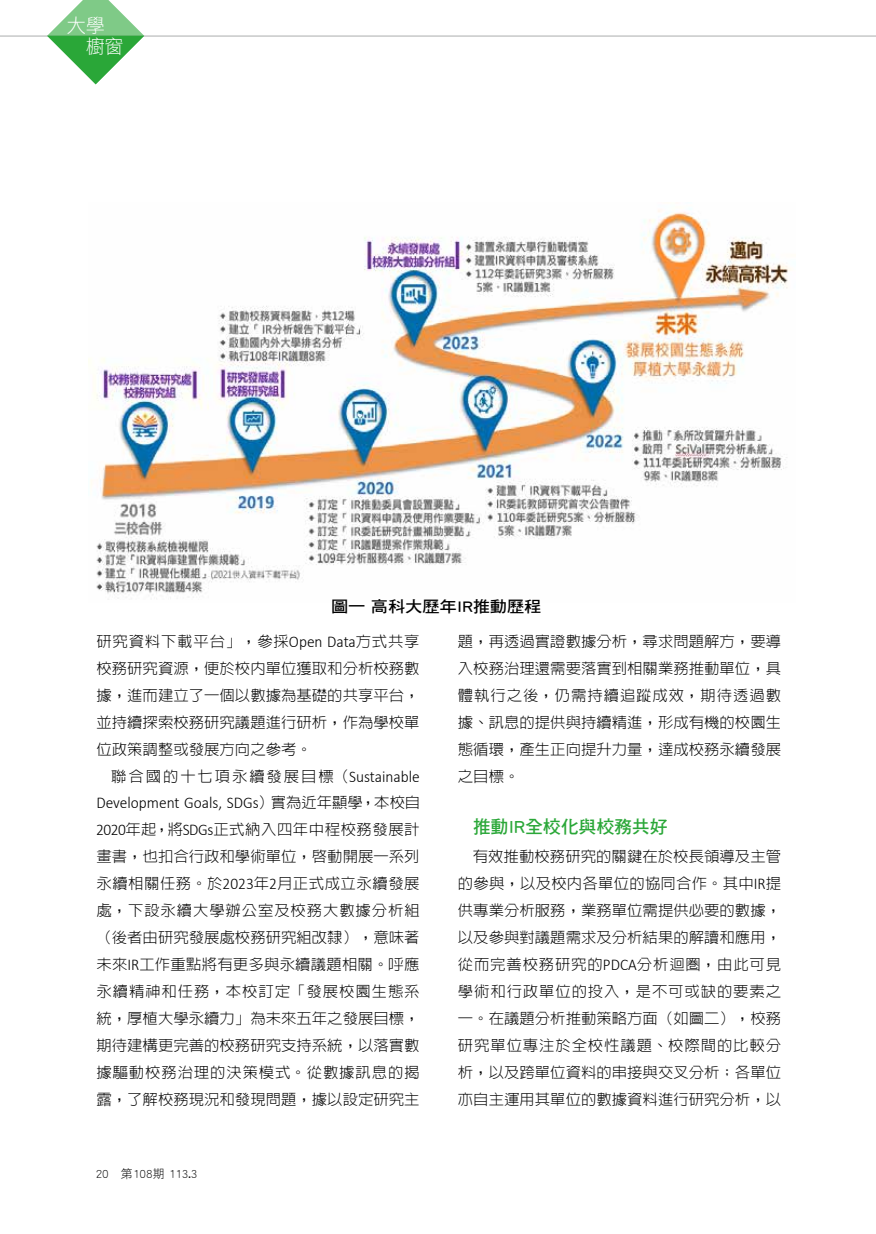
<style>
.page{position:relative;width:876px;height:1234px;background:#fff}
.page>*{position:absolute;margin:0;border:0;box-sizing:border-box;transform-origin:0 0}
.t1{font:19.2px/21.3px "DF Li Hei Lt WIN BF";color:#fff}
.t2{font:18px "DF Hei Std W7";letter-spacing:-.01em;color:#2aa738}
.t3{font:300 16.5px "Calibri";color:#000;scale:.94 1}
.t4{font:15.75px "DF Hei Std W7";letter-spacing:-.01em;color:#000;scale:1.1 1}
.t5{font:300 15px/26.8px "AR Hei B5 HK";color:#000;text-align:justify}
.t6{font:300 15px "AR Hei B5 HK";letter-spacing:.12em;color:#000}
.t7{font:12px "DF Hei Std W3";color:#000}
.s1{font-family:"Calibri";font-size:16.5px}
.s2{font-family:"AR Hei B5 HK";font-size:15px}
</style>
<div class="page">
<hr style="left:0;top:35px;width:876px;height:2px;background:#b5b6b6">
<svg style="left:47px;top:0;width:97px;height:84px"></svg>
<img style="left:88px;top:210px;width:702px;height:389px">
<p class="t1" style="left:86px;top:15px;width:40px;text-indent:-19px">大學櫥窗</p>
<p class="t4" style="left:331px;top:597px;width:193px">圖一 高科大歷年IR推動歷程</p>
<p class="t5" style="left:96px;top:627px;width:325px">研究資料下載平台」，參採<span class="s1">Open Data</span>方式共享校務研究資源，便於校內單位獲取和分析校務數據，進而建立了一個以數據為基礎的共享平台，並持續探索校務研究議題進行研析，作為學校單位政策調整或發展方向之參考。</p>
<p class="t6" style="left:111px;top:768px;width:310px">聯合國的十七項永續發展目標（<span class="s1">Sustainable</span></p>
<p class="t3" style="left:96px;top:792px;width:346px">Development Goals, SDGs<span class="s2">）實為近年顯學，本校自</span></p>
<p class="t5" style="left:96px;top:816px;width:325px"><span class="s1">2020</span>年起，將<span class="s1">SDGs</span>正式納入四年中程校務發展計畫書，也扣合行政和學術單位，啟動開展一系列永續相關任務。於<span class="s1">2023</span>年<span class="s1">2</span>月正式成立永續發展處，下設永續大學辦公室及校務大數據分析組（後者由研究發展處校務研究組改隸），意味著未來<span class="s1">IR</span>工作重點將有更多與永續議題相關。呼應永續精神和任務，本校訂定「發展校園生態系統，厚植大學永續力」為未來五年之發展目標，期待建構更完善的校務研究支持系統，以落實數據驅動校務治理的決策模式。從數據訊息的揭露，了解校務現況和發現問題，據以設定研究主</p>
<p class="t7" style="left:96px;top:1167px;width:103px">20 第108期 113.3</p>
<p class="t5" style="left:458px;top:627px;width:325px">題，再透過實證數據分析，尋求問題解方，要導入校務治理還需要落實到相關業務推動單位，具體執行之後，仍需持續追蹤成效，期待透過數據、訊息的提供與持續精進，形成有機的校園生態循環，產生正向提升力量，達成校務永續發展之目標。</p>
<p class="t2" style="left:473px;top:816px;width:196px">推動IR全校化與校務共好</p>
<p class="t5" style="left:458px;top:843px;width:325px;text-indent:15px">有效推動校務研究的關鍵在於校長領導及主管的參與，以及校內各單位的協同合作。其中<span class="s1">IR</span>提供專業分析服務，業務單位需提供必要的數據，以及參與對議題需求及分析結果的解讀和應用，從而完善校務研究的<span class="s1">PDCA</span>分析迴圈，由此可見學術和行政單位的投入，是不可或缺的要素之一。在議題分析推動策略方面（如圖二），校務研究單位專注於全校性議題、校際間的比較分析，以及跨單位資料的串接與交叉分析；各單位亦自主運用其單位的數據資料進行研究分析，以</p>
</div>
